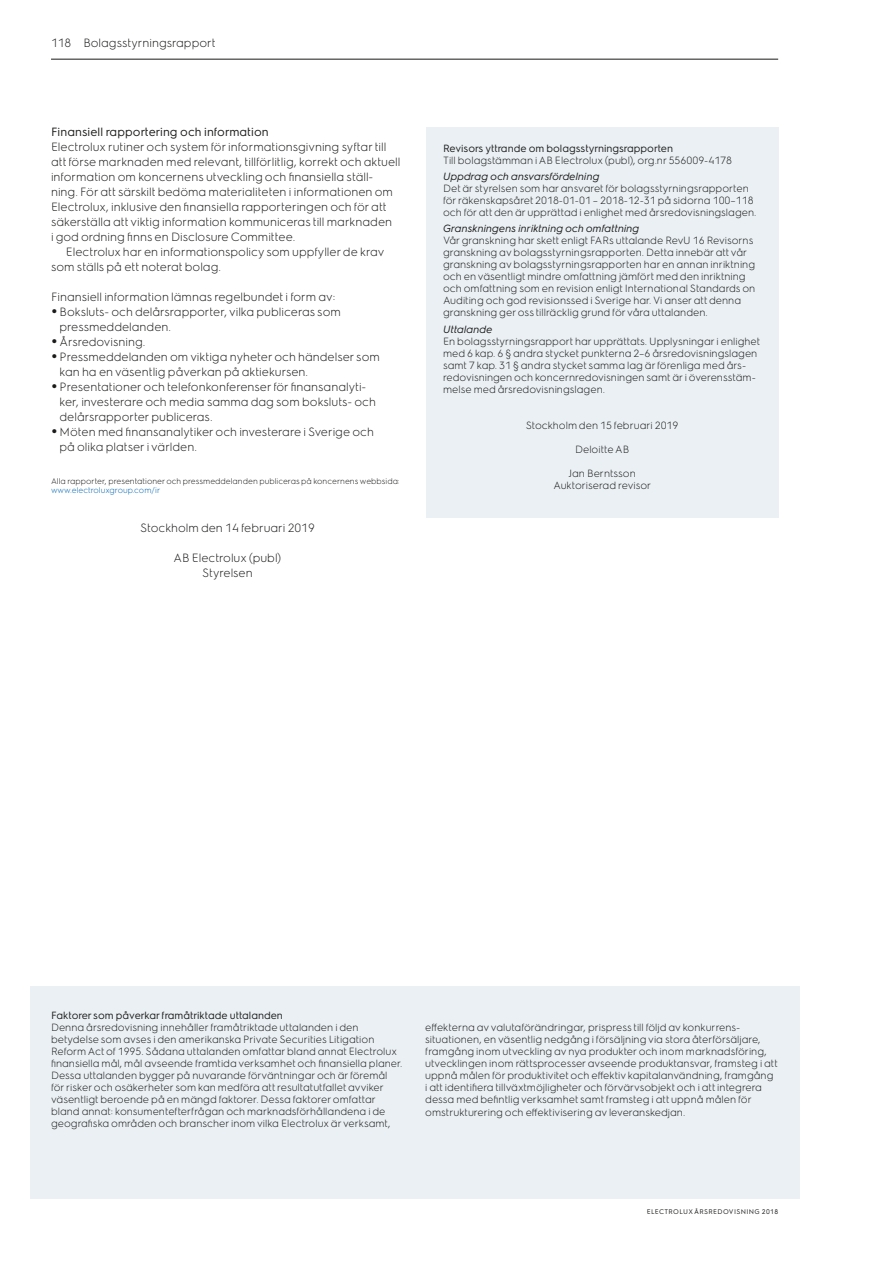
<style>
.page{position:relative;width:893px;height:1263px;background:#fff}
.page>*{position:absolute;margin:0;border:0;box-sizing:border-box;transform-origin:0 0}
.t1{font:300 12px/15px "Electrolux Sans";color:#1c1b1a}
.t2{font:12px "Electrolux Sans";letter-spacing:.005em;color:#1c1b1a}
.t3{font:300 10.5px/12px "Electrolux Sans";color:#1c1b1a}
.t4{font:10.5px "Electrolux Sans";color:#1c1b1a}
.t5{font:italic 10.5px "Electrolux Sans";color:#1c1b1a}
.t6{font:300 8.25px "Electrolux Sans";color:#1c1b1a}
.t7{font:300 8.25px "Electrolux Sans";color:#0065b1}
.t8{font:6.75px "Electrolux Sans";letter-spacing:.05em;color:#1c1b1a}
.s1{font-weight:600;font-size:19.2px}
</style>
<div class="page">
<div style="left:30px;top:986px;width:769px;height:213px;background:#eaf0f4"></div>
<div style="left:426px;top:128px;width:352px;height:390px;background:#eaf0f4"></div>
<hr style="left:51px;top:59px;width:727px;height:1px;background:#1c1b1a">
<p class="t1" style="left:51px;top:34px;width:166px">118 Bolagsstyrningsrapport</p>
<p class="t2" style="left:51px;top:123px;width:219px">Finansiell rapportering och information</p>
<p class="t1" style="left:51px;top:139px;width:351px">Electrolux rutiner och system för informationsgivning syftar till att förse marknaden med relevant, tillförlitlig, korrekt och aktuell information om koncernens utveckling och finansiella ställ&shy;ning. För att särskilt bedöma materialiteten i informationen om Electrolux, inklusive den finansiella rapporteringen och för att säkerställa att viktig information kommuniceras till marknaden<br>i god ordning finns en Disclosure Committee.</p>
<p class="t1" style="left:51px;top:244px;width:335px;text-indent:15px">Electrolux har en informationspolicy som uppfyller de krav som ställs på ett noterat bolag.</p>
<p class="t1" style="left:51px;top:289px;width:286px">Finansiell information lämnas regelbundet i form av:</p>
<p class="t1" style="left:60px;top:304px;width:283px;text-indent:-9px"><span class="s1">•</span> Boksluts- och delårsrapporter, vilka publiceras som pressmeddelanden.</p>
<p class="t1" style="left:51px;top:334px;width:96px"><span class="s1">•</span> Årsredovisning.</p>
<p class="t1" style="left:60px;top:349px;width:322px;text-indent:-9px"><span class="s1">•</span> Pressmeddelanden om viktiga nyheter och händelser som kan ha en väsentlig påverkan på aktiekursen.</p>
<p class="t1" style="left:60px;top:379px;width:318px;text-indent:-9px"><span class="s1">•</span> Presentationer och telefonkonferenser för finansanalyti&shy;ker, investerare och media samma dag som boksluts- och delårsrapporter publiceras.</p>
<p class="t1" style="left:60px;top:424px;width:316px;text-indent:-9px"><span class="s1">•</span> Möten med finansanalytiker och investerare i Sverige och på olika platser i världen.</p>
<p class="t6" style="left:51px;top:476px;width:350px">Alla rapporter, presentationer och pressmeddelanden publiceras på koncernens webbsida:</p>
<p class="t7" style="left:51px;top:485px;width:111px">www.electroluxgroup.com/ir</p>
<p class="t1" style="left:140px;top:520px;width:176px">Stockholm den 14 februari 2019</p>
<p class="t1" style="left:174px;top:550px;width:109px;text-align:center">AB Electrolux (publ)<br>Styrelsen</p>
<p class="t4" style="left:443px;top:141px;width:232px">Revisors yttrande om bolagsstyrningsrapporten</p>
<p class="t3" style="left:443px;top:154px;width:291px">Till bolagstämman i AB Electrolux (publ), org.nr 556009-4178</p>
<p class="t5" style="left:443px;top:169px;width:158px">Uppdrag och ansvarsfördelning</p>
<p class="t3" style="left:443px;top:182px;width:315px">Det är styrelsen som har ansvaret för bolagsstyrningsrapporten för räkenskapsåret 2018-01-01 – 2018-12-31 på sidorna 100–118 och för att den är upprättad i enlighet med årsredovisningslagen.</p>
<p class="t5" style="left:443px;top:221px;width:198px">Granskningens inriktning och omfattning</p>
<p class="t3" style="left:443px;top:234px;width:314px">Vår granskning har skett enligt FARs uttalande RevU 16 Revisorns granskning av bolagsstyrningsrapporten. Detta innebär att vår granskning av bolagsstyrningsrapporten har en annan inriktning och en väsentligt mindre omfattning jämfört med den inriktning och omfattning som en revision enligt International Standards on Auditing och god revisionssed i Sverige har. Vi anser att denna granskning ger oss tillräcklig grund för våra uttalanden.</p>
<p class="t5" style="left:443px;top:322px;width:51px">Uttalande</p>
<p class="t3" style="left:443px;top:334px;width:319px">En bolagsstyrningsrapport har upprättats. Upplysningar i enlighet med 6 kap. 6 § andra stycket punkterna 2–6 årsredovisningslagen samt 7 kap. 31 § andra stycket samma lag är förenliga med års&shy;redovisningen och koncernredovisningen samt är i överensstäm&shy;melse med årsredovisningslagen.</p>
<p class="t3" style="left:526px;top:418px;width:154px">Stockholm den 15 februari 2019</p>
<p class="t3" style="left:575px;top:442px;width:56px">Deloitte AB</p>
<p class="t3" style="left:553px;top:466px;width:99px;text-align:center">Jan Berntsson<br>Auktoriserad revisor</p>
<p class="t4" style="left:51px;top:1008px;width:233px">Faktorer som påverkar framåtriktade uttalanden</p>
<p class="t3" style="left:51px;top:1021px;width:353px">Denna årsredovisning innehåller framåtriktade uttalanden i den betydelse som avses i den amerikanska Private Securities Litigation Reform Act of 1995. Sådana uttalanden omfattar bland annat Electrolux finansiella mål, mål avseende framtida verksamhet och finansiella planer.<br>Dessa uttalanden bygger på nuvarande förväntningar och är föremål för risker och osäkerheter som kan medföra att resultatutfallet avviker väsentligt beroende på en mängd faktorer. Dessa faktorer omfattar bland annat: konsumentefterfrågan och marknadsförhållandena i de geografiska områden och branscher inom vilka Electrolux är verksamt,</p>
<p class="t3" style="left:425px;top:1021px;width:354px">effekterna av valutaförändringar, prispress till följd av konkurrens&shy;situationen, en väsentlig nedgång i försäljning via stora återförsäljare, framgång inom utveckling av nya produkter och inom marknadsföring, utvecklingen inom rättsprocesser avseende produktansvar, framsteg i att uppnå målen för produktivitet och effektiv kapitalanvändning, framgång i att identifiera tillväxtmöjligheter och förvärvsobjekt och i att integrera dessa med befintlig verksamhet samt framsteg i att uppnå målen för omstrukturering och effektivisering av leveranskedjan.</p>
<p class="t8" style="left:647px;top:1207px;width:133px">ELECTROLUX ÅRSREDOVISNING 2018</p>
</div>
